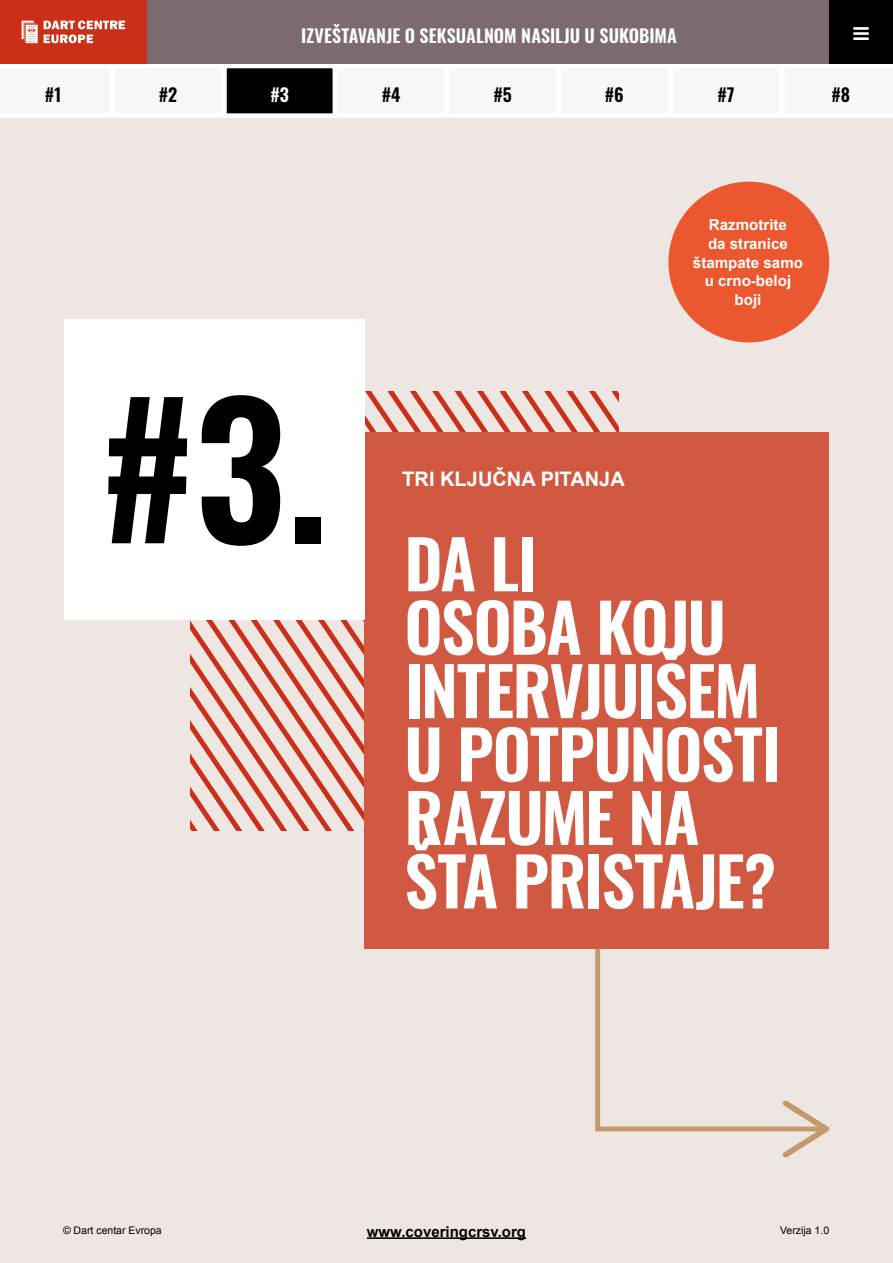
<style>
.page{position:relative;width:893px;height:1263px;background:#ede6e3}
.page>*{position:absolute;margin:0;border:0;box-sizing:border-box;transform-origin:0 0}
.t1{font:600 180.45px "Oswald";color:#000}
.t2{font:600 66.75px/63.4px "Oswald";letter-spacing:-.025em;color:#fff}
.t3{font:700 20.1px "Arial";color:#fff}
.t4{font:600 18px "Oswald";color:#fff}
.t5{font:600 18px "Oswald";color:#000}
.t6{font:700 15.15px/18.9px "Arial";color:#fff;text-align:center}
.t7{font:700 15px "Arial";color:#000}
.t8{font:10.5px "Arial";color:#000}
</style>
<div class="page">
<svg style="left:593px;top:948px;width:237px;height:184px"></svg>
<svg style="left:782px;top:1100px;width:47px;height:57px"></svg>
<svg style="left:191px;top:391px;width:427px;height:439px"></svg>
<div style="left:365px;top:432px;width:464px;height:516px;background:#d15942"></div>
<div style="left:64px;top:319px;width:301px;height:301px;background:#fff"></div>
<div style="left:0;top:64px;width:111px;height:54px;background:#f7f7f7"></div>
<div style="left:336px;top:66px;width:110px;height:50px;background:#f7f7f7"></div>
<div style="left:334px;top:64px;width:114px;height:54px;border:4px solid #fff"></div>
<div style="left:671px;top:66px;width:110px;height:50px;background:#f7f7f7"></div>
<div style="left:669px;top:64px;width:114px;height:54px;border:4px solid #fff"></div>
<div style="left:113px;top:66px;width:110px;height:50px;background:#f7f7f7"></div>
<div style="left:111px;top:64px;width:114px;height:54px;border:4px solid #fff"></div>
<div style="left:448px;top:66px;width:110px;height:50px;background:#f7f7f7"></div>
<div style="left:445px;top:64px;width:115px;height:54px;border:4px solid #fff"></div>
<div style="left:780px;top:64px;width:113px;height:54px;background:#f7f7f7"></div>
<div style="left:224px;top:66px;width:111px;height:50px;background:#000"></div>
<div style="left:222px;top:64px;width:115px;height:54px;border:4px solid #fff"></div>
<div style="left:559px;top:66px;width:110px;height:50px;background:#f7f7f7"></div>
<div style="left:557px;top:64px;width:115px;height:54px;border:4px solid #fff"></div>
<div style="left:668px;top:182px;width:161px;height:160px;background:#eb572e;border-radius:50%"></div>
<div style="left:0;top:0;width:893px;height:64px;background:#7c6b6c"></div>
<div style="left:0;top:0;width:147px;height:64px;background:#cb2f17"></div>
<svg style="left:44px;top:21px;width:81px;height:22px"></svg>
<svg style="left:22px;top:21px;width:16px;height:22px"></svg>
<div style="left:829px;top:0;width:64px;height:64px;background:#000"></div>
<hr style="left:367px;top:1237px;width:159px;height:2px;background:#000">
<p class="t4" style="left:301px;top:19px;width:377px">IZVEŠTAVANJE O SEKSUALNOM NASILJU U SUKOBIMA</p>
<p class="t5" style="left:45px;top:78px;width:18px">#1</p>
<p class="t5" style="left:159px;top:78px;width:20px">#2</p>
<p class="t4" style="left:270px;top:78px;width:20px">#3</p>
<p class="t5" style="left:382px;top:78px;width:20px">#4</p>
<p class="t5" style="left:493px;top:78px;width:20px">#5</p>
<p class="t5" style="left:605px;top:78px;width:20px">#6</p>
<p class="t5" style="left:717px;top:78px;width:19px">#7</p>
<p class="t5" style="left:831px;top:78px;width:20px">#8</p>
<h1 class="t1" style="left:100px;top:309px;width:229px">#3.</h1>
<p class="t3" style="left:402px;top:465px;width:224px">TRI KLJUČNA PITANJA</p>
<p class="t6" style="left:693px;top:215px;width:112px">Razmotrite<br>da stranice štampate samo u crno-beloj boji</p>
<p class="t2" style="left:404px;top:526px;width:378px">DA LI<br>OSOBA KOJU<br>INTERVJUIŠEM<br>U POTPUNOSTI<br>RAZUME NA<br>ŠTA PRISTAJE?</p>
<p class="t7" style="left:367px;top:1221px;width:161px">www.coveringcrsv.org</p>
<p class="t8" style="left:63px;top:1223px;width:100px">© Dart centar Evropa</p>
<p class="t8" style="left:780px;top:1223px;width:51px">Verzija 1.0</p>
</div>
